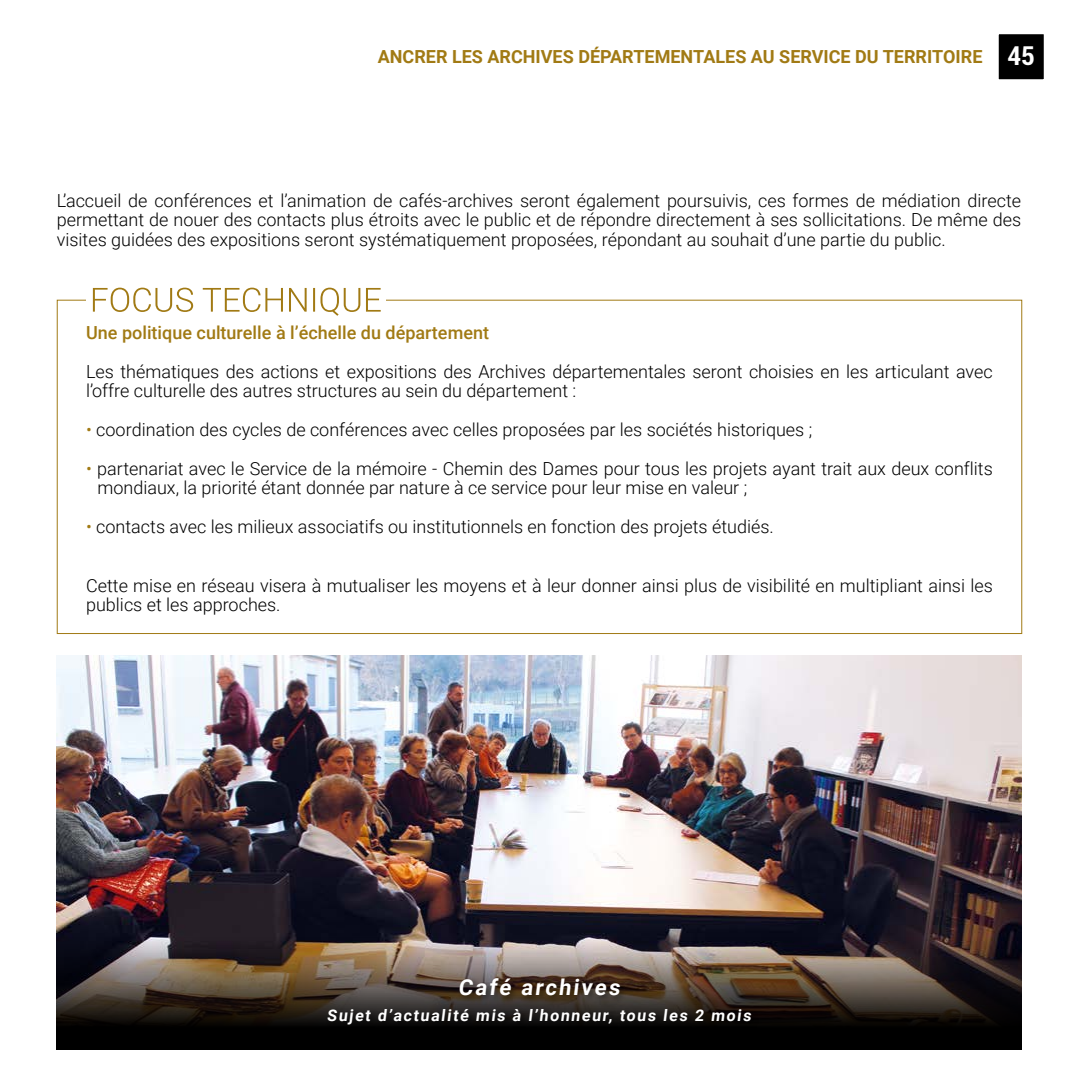
<style>
.page{position:relative;width:1078px;height:1078px;background:#fff}
.page>*{position:absolute;margin:0;border:0;box-sizing:border-box;transform-origin:0 0}
.t1{font:700 condensed 26px "Roboto";color:#fff}
.t2{font:700 22px "Roboto";color:#fff}
.t3{font:300 18px/19.4px "Roboto";color:#000}
.t4{font:700 18px "Roboto";color:#a17a14}
.t5{font:500 18px "Roboto";color:#a17a14}
.t6{font:700 16px "Roboto";color:#fff}
.s1{color:#a17a14}
</style>
<div class="page">
<div style="left:997px;top:33px;width:47px;height:47px;background:#000"></div>
<div style="left:996px;top:33px;width:48px;height:48px;border:2px solid #fff"></div>
<img style="left:57px;top:655px;width:963px;height:282px">
<img style="left:57px;top:937px;width:964px;height:112px">
<div style="left:326px;top:975px;width:433px;height:56px;background:#000;opacity:.5"></div>
<svg style="left:93px;top:287px;width:287px;height:29px"></svg>
<p class="t4" style="left:377px;top:44px;width:606px">ANCRER LES ARCHIVES DÉPARTEMENTALES AU SERVICE DU TERRITOIRE</p>
<h1 class="t1" style="left:1007px;top:37px;width:29px">45</h1>
<p class="t3" style="left:57px;top:190px;width:965px;text-align:justify">L’accueil de conférences et l’animation de cafés-archives seront également poursuivis, ces formes de médiation directe permettant de nouer des contacts plus étroits avec le public et de répondre directement à ses sollicitations. De même des visites guidées des expositions seront systématiquement proposées, répondant au souhait d’une partie du public.</p>
<p class="t5" style="left:86px;top:320px;width:404px">Une politique culturelle à l’échelle du département</p>
<p class="t3" style="left:86px;top:361px;width:908px">Les thématiques des actions et expositions des Archives départementales seront choisies en les articulant avec l’offre culturelle des autres structures au sein du département :</p>
<p class="t3" style="left:86px;top:419px;width:727px"><span class="s1">•</span> coordination des cycles de conférences avec celles proposées par les sociétés historiques ;</p>
<p class="t3" style="left:97px;top:458px;width:896px;text-indent:-11px"><span class="s1">•</span> partenariat avec le Service de la mémoire - Chemin des Dames pour tous les projets ayant trait aux deux conflits mondiaux, la priorité étant donnée par nature à ce service pour leur mise en valeur ;</p>
<p class="t3" style="left:86px;top:516px;width:689px"><span class="s1">•</span> contacts avec les milieux associatifs ou institutionnels en fonction des projets étudiés.</p>
<p class="t3" style="left:86px;top:574px;width:908px">Cette mise en réseau visera à mutualiser les moyens et à leur donner ainsi plus de visibilité en multipliant ainsi les publics et les approches.</p>
<p class="t2" style="left:458px;top:971px;width:166px">Café archives</p>
<p class="t6" style="left:327px;top:1003px;width:428px">Sujet d’actualité mis à l’honneur, tous les 2 mois</p>
</div>
